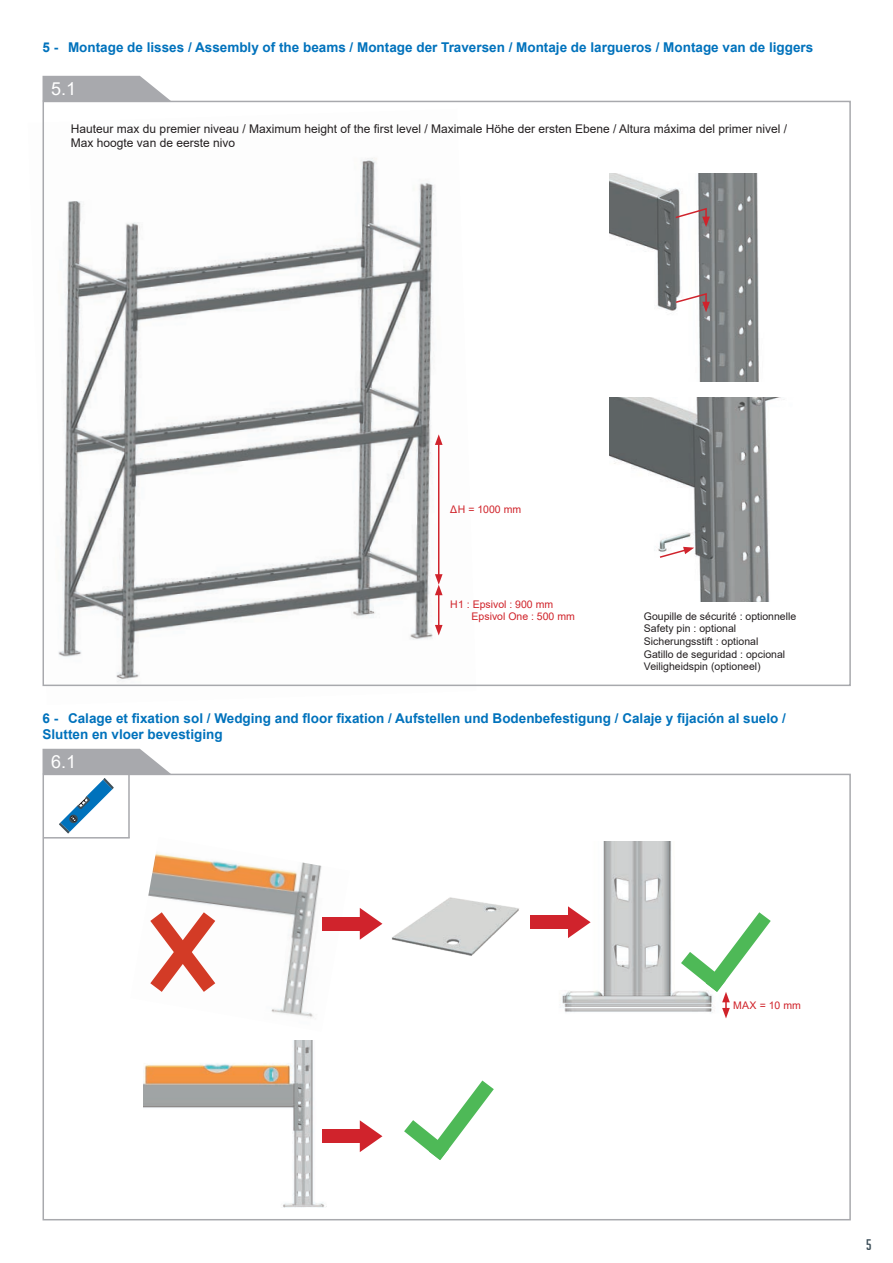
<style>
.page{position:relative;width:893px;height:1263px;background:#fff}
.page>*{position:absolute;margin:0;border:0;box-sizing:border-box;transform-origin:0 0}
.t1{font:18px "Arial";color:#fff}
.t2{font:15px "Big Noodle Titling";color:#3d4f59}
.t3{font:700 13.5px/16.2px "Arial";color:#0072bc}
.t4{font:12px/14.4px "Arial";color:#231f20}
.t5{font:10.5px/12.6px "Arial";color:#231f20}
.t6{font:10.5px/12.6px "Arial";color:#d0232a}
</style>
<div class="page">
<img style="left:42px;top:109px;width:434px;height:578px">
<img style="left:610px;top:173px;width:149px;height:208px">
<img style="left:610px;top:397px;width:171px;height:204px">
<svg style="left:674px;top:207px;width:36px;height:20px"></svg>
<svg style="left:674px;top:292px;width:36px;height:20px"></svg>
<svg style="left:658px;top:547px;width:36px;height:12px"></svg>
<hr style="left:438px;top:443px;width:1px;height:133px;background:#d0232c">
<svg style="left:435px;top:434px;width:8px;height:11px"></svg>
<img style="left:530px;top:841px;width:142px;height:172px">
<img style="left:148px;top:852px;width:175px;height:166px">
<img style="left:391px;top:897px;width:128px;height:59px">
<div style="left:323px;top:917px;width:48px;height:14px;background:#d0232c"></div>
<svg style="left:360px;top:908px;width:22px;height:32px"></svg>
<div style="left:531px;top:915px;width:48px;height:14px;background:#d0232c"></div>
<svg style="left:568px;top:906px;width:23px;height:32px"></svg>
<svg style="left:148px;top:896px;width:82px;height:112px"></svg>
<img style="left:144px;top:1041px;width:183px;height:166px">
<div style="left:323px;top:1129px;width:48px;height:14px;background:#d0232c"></div>
<svg style="left:360px;top:1120px;width:22px;height:32px"></svg>
<svg style="left:404px;top:1080px;width:90px;height:80px"></svg>
<svg style="left:665px;top:896px;width:106px;height:122px"></svg>
<svg style="left:43px;top:76px;width:128px;height:25px;background:#b2b3b6"></svg>
<hr style="left:128px;top:774px;width:2px;height:64px;background:#a8a9ad">
<hr style="left:43px;top:837px;width:87px;height:1px;background:#a8a9ad">
<hr style="left:438px;top:593px;width:1px;height:34px;background:#d0232c">
<svg style="left:435px;top:574px;width:8px;height:21px"></svg>
<svg style="left:435px;top:625px;width:8px;height:10px"></svg>
<svg style="left:43px;top:749px;width:128px;height:85px"></svg>
<p class="t3" style="left:43px;top:40px;width:772px">5 - Montage de lisses / Assembly of the beams / Montage der Traversen / Montaje de largueros / Montage van de liggers</p>
<h1 class="t1" style="left:51px;top:76px;width:27px">5.1</h1>
<p class="t4" style="left:71px;top:121px;width:718px">Hauteur max du premier niveau / Maximum height of the first level / Maximale Höhe der ersten Ebene / Altura máxima del primer nivel /<br>Max hoogte van de eerste nivo</p>
<p class="t6" style="left:450px;top:503px;width:72px">ΔH = 1000 mm</p>
<p class="t6" style="left:472px;top:597px;width:105px;text-indent:-21px">H1 : Epsivol : 900 mm<br>Epsivol One : 500 mm</p>
<p class="t5" style="left:644px;top:610px;width:154px">Goupille de sécurité : optionnelle<br>Safety pin : optional<br>Sicherungsstift : optional<br>Gatillo de seguridad : opcional<br>Veiligheidspin (optioneel)</p>
<p class="t3" style="left:43px;top:710px;width:745px">6 - Calage et fixation sol / Wedging and floor fixation / Aufstellen und Bodenbefestigung / Calaje y fijación al suelo /<br>Slutten en vloer bevestiging</p>
<h1 class="t1" style="left:51px;top:749px;width:27px">6.1</h1>
<p class="t6" style="left:733px;top:999px;width:69px">MAX = 10 mm</p>
<p class="t2" style="left:866px;top:1237px;width:7px">5</p>
</div>
